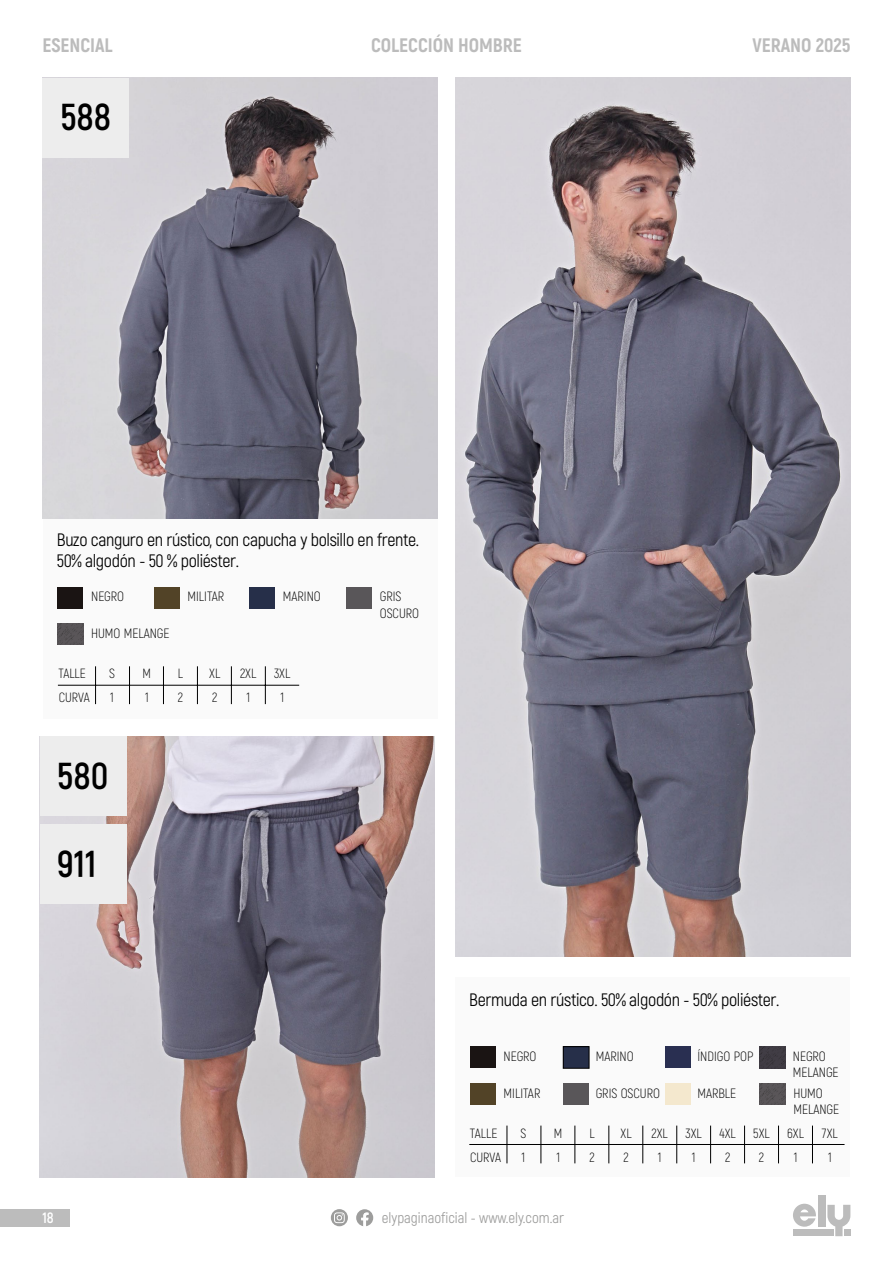
<style>
.page{position:relative;width:893px;height:1263px;background:#fff}
.page>*{position:absolute;margin:0;border:0;box-sizing:border-box;transform-origin:0 0}
.t1{font:700 37.5px "Akrobat";color:#000}
.t2{font:800 19.5px "Akrobat";color:#bcbcbc}
.t3{font:18px/21px "Akrobat";letter-spacing:-.02em;color:#000}
.t4{font:15px "Akrobat";color:#9d9d9c}
.t5{font:700 15px "Akrobat";color:#fff}
.t6{font:300 13.5px/16.2px "Akrobat";color:#000}
.t7{font:300 13.35px "Akrobat";color:#000}
</style>
<div class="page">
<svg style="left:356px;top:1209px;width:17px;height:17px"></svg>
<div style="left:331px;top:1209px;width:17px;height:17px;background:#9d9d9c;border-radius:50%"></div>
<svg style="left:334px;top:1212px;width:11px;height:11px"></svg>
<svg style="left:793px;top:1204px;width:23px;height:23px"></svg>
<svg style="left:827px;top:1205px;width:23px;height:31px"></svg>
<div style="left:818px;top:1195px;width:7px;height:32px;background:#bcbcbc"></div>
<div style="left:793px;top:1229px;width:40px;height:7px;background:#bcbcbc"></div>
<div style="left:844px;top:1229px;width:6px;height:7px;background:#bcbcbc"></div>
<div style="left:0;top:1209px;width:69px;height:18px;background:#bcbcbc"></div>
<div style="left:455px;top:977px;width:394px;height:200px;background:#fafafa"></div>
<img style="left:40px;top:736px;width:394px;height:441px">
<div style="left:40px;top:736px;width:87px;height:80px;background:#ededed"></div>
<div style="left:470px;top:1047px;width:26px;height:21px;background:#1a1413"></div>
<div style="left:470px;top:1083px;width:26px;height:22px;background:#524327"></div>
<div style="left:665px;top:1047px;width:26px;height:21px;background:#292f51"></div>
<div style="left:665px;top:1083px;width:26px;height:22px;background:#f4e8ce"></div>
<div style="left:563px;top:1047px;width:26px;height:21px;background:#262f49"></div>
<div style="left:563px;top:1046px;width:27px;height:23px;border:1px solid #000"></div>
<div style="left:563px;top:1083px;width:25px;height:22px;background:#595659"></div>
<img style="left:759px;top:1083px;width:26px;height:22px">
<img style="left:759px;top:1047px;width:26px;height:21px">
<hr style="left:469px;top:1144px;width:375px;height:1px;background:#000">
<hr style="left:507px;top:1125px;width:1px;height:38px;background:#000">
<hr style="left:541px;top:1125px;width:1px;height:38px;background:#000">
<hr style="left:575px;top:1125px;width:1px;height:38px;background:#000">
<hr style="left:609px;top:1125px;width:1px;height:38px;background:#000">
<hr style="left:642px;top:1125px;width:1px;height:38px;background:#000">
<hr style="left:676px;top:1125px;width:1px;height:38px;background:#000">
<hr style="left:710px;top:1125px;width:1px;height:38px;background:#000">
<hr style="left:744px;top:1125px;width:1px;height:38px;background:#000">
<hr style="left:778px;top:1125px;width:1px;height:38px;background:#000">
<hr style="left:812px;top:1125px;width:1px;height:38px;background:#000">
<div style="left:40px;top:824px;width:87px;height:80px;background:#ededed"></div>
<img style="left:456px;top:78px;width:394px;height:879px">
<img style="left:43px;top:78px;width:394px;height:441px">
<div style="left:42px;top:78px;width:87px;height:79px;background:#ededed"></div>
<div style="left:43px;top:519px;width:394px;height:200px;background:#fafafa"></div>
<div style="left:58px;top:587px;width:25px;height:21px;background:#1a1413"></div>
<div style="left:249px;top:587px;width:26px;height:21px;background:#262f49"></div>
<div style="left:346px;top:587px;width:26px;height:21px;background:#595659"></div>
<div style="left:154px;top:587px;width:26px;height:21px;background:#524327"></div>
<hr style="left:58px;top:685px;width:241px;height:1px;background:#000">
<hr style="left:95px;top:666px;width:1px;height:38px;background:#000">
<hr style="left:129px;top:666px;width:1px;height:38px;background:#000">
<hr style="left:163px;top:666px;width:1px;height:38px;background:#000">
<hr style="left:197px;top:666px;width:1px;height:38px;background:#000">
<hr style="left:231px;top:666px;width:1px;height:38px;background:#000">
<hr style="left:265px;top:666px;width:1px;height:38px;background:#000">
<img style="left:58px;top:623px;width:26px;height:22px">
<p class="t2" style="left:371px;top:33px;width:152px">COLECCIÓN HOMBRE</p>
<p class="t2" style="left:42px;top:33px;width:72px">ESENCIAL</p>
<p class="t2" style="left:752px;top:33px;width:100px">VERANO 2025</p>
<h1 class="t1" style="left:60px;top:94px;width:52px">588</h1>
<p class="t3" style="left:57px;top:529px;width:364px">Buzo canguro en rústico, con capucha y bolsillo en frente.<br>50% algodón - 50 % poliéster.</p>
<p class="t6" style="left:91px;top:588px;width:34px">NEGRO</p>
<p class="t6" style="left:91px;top:625px;width:80px">HUMO MELANGE</p>
<p class="t6" style="left:283px;top:588px;width:39px">MARINO</p>
<p class="t6" style="left:380px;top:588px;width:41px">GRIS<br>OSCURO</p>
<p class="t6" style="left:188px;top:588px;width:38px">MILITAR</p>
<p class="t7" style="left:59px;top:666px;width:29px">TALLE</p>
<p class="t7" style="left:109px;top:666px;width:7px">S</p>
<p class="t7" style="left:143px;top:666px;width:10px">M</p>
<p class="t7" style="left:178px;top:666px;width:7px">L</p>
<p class="t7" style="left:209px;top:666px;width:13px">XL</p>
<p class="t7" style="left:240px;top:666px;width:18px">2XL</p>
<p class="t7" style="left:274px;top:666px;width:18px">3XL</p>
<p class="t7" style="left:59px;top:690px;width:32px">CURVA</p>
<p class="t7" style="left:110px;top:690px;width:5px">1</p>
<p class="t7" style="left:145px;top:690px;width:5px">1</p>
<p class="t7" style="left:178px;top:690px;width:7px">2</p>
<p class="t7" style="left:212px;top:690px;width:7px">2</p>
<p class="t7" style="left:246px;top:690px;width:5px">1</p>
<p class="t7" style="left:280px;top:690px;width:5px">1</p>
<h1 class="t1" style="left:57px;top:752px;width:53px">580</h1>
<h1 class="t1" style="left:57px;top:840px;width:40px">911</h1>
<p class="t3" style="left:469px;top:989px;width:312px">Bermuda en rústico. 50% algodón - 50% poliéster.</p>
<p class="t6" style="left:504px;top:1048px;width:34px">NEGRO</p>
<p class="t6" style="left:504px;top:1085px;width:38px">MILITAR</p>
<p class="t6" style="left:697px;top:1048px;width:57px">ÍNDIGO POP</p>
<p class="t6" style="left:697px;top:1085px;width:40px">MARBLE</p>
<p class="t6" style="left:596px;top:1048px;width:39px">MARINO</p>
<p class="t6" style="left:596px;top:1085px;width:66px">GRIS OSCURO</p>
<p class="t6" style="left:793px;top:1085px;width:47px">HUMO<br>MELANGE</p>
<p class="t6" style="left:793px;top:1048px;width:47px">NEGRO<br>MELANGE</p>
<p class="t7" style="left:470px;top:1125px;width:29px">TALLE</p>
<p class="t7" style="left:520px;top:1125px;width:7px">S</p>
<p class="t7" style="left:554px;top:1125px;width:10px">M</p>
<p class="t7" style="left:589px;top:1125px;width:7px">L</p>
<p class="t7" style="left:621px;top:1125px;width:13px">XL</p>
<p class="t7" style="left:651px;top:1125px;width:18px">2XL</p>
<p class="t7" style="left:685px;top:1125px;width:18px">3XL</p>
<p class="t7" style="left:470px;top:1149px;width:32px">CURVA</p>
<p class="t7" style="left:522px;top:1149px;width:5px">1</p>
<p class="t7" style="left:556px;top:1149px;width:5px">1</p>
<p class="t7" style="left:589px;top:1149px;width:7px">2</p>
<p class="t7" style="left:623px;top:1149px;width:7px">2</p>
<p class="t7" style="left:658px;top:1149px;width:5px">1</p>
<p class="t7" style="left:692px;top:1149px;width:5px">1</p>
<p class="t7" style="left:720px;top:1125px;width:18px">4XL</p>
<p class="t7" style="left:753px;top:1125px;width:18px">5XL</p>
<p class="t7" style="left:787px;top:1125px;width:18px">6XL</p>
<p class="t7" style="left:822px;top:1125px;width:17px">7XL</p>
<p class="t7" style="left:725px;top:1149px;width:7px">2</p>
<p class="t7" style="left:759px;top:1149px;width:7px">2</p>
<p class="t7" style="left:794px;top:1149px;width:5px">1</p>
<p class="t7" style="left:828px;top:1149px;width:5px">1</p>
<p class="t5" style="left:43px;top:1208px;width:13px">18</p>
<p class="t4" style="left:382px;top:1208px;width:184px">elypaginaoficial - www.ely.com.ar</p>
</div>
